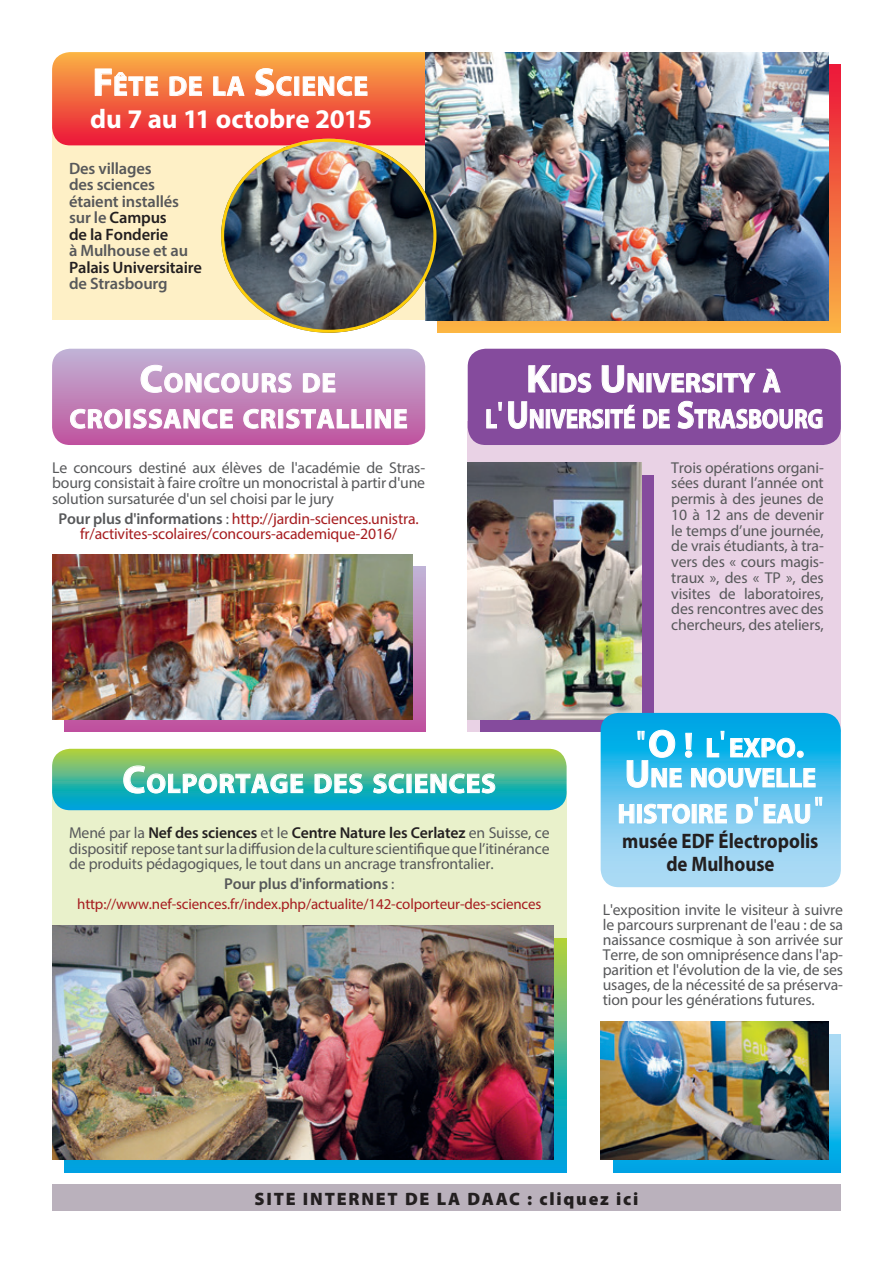
<style>
.page{position:relative;width:893px;height:1263px;background:#fff}
.page>*{position:absolute;margin:0;border:0;box-sizing:border-box;transform-origin:0 0}
.t1{font:700 27.3px "Myriad Pro";letter-spacing:.03em;color:#fff}
.t2{font:700 27.3px/36px "Myriad Pro";color:#fff;text-align:center}
.t3{font:700 27.3px/36px "Myriad Pro";color:#fff;scale:.96 1}
.t4{font:700 27px "Myriad Pro";letter-spacing:-.005em;color:#fff}
.t5{font:700 21px/22.5px "Myriad Pro";color:#231f20;text-align:center;scale:.9 1}
.t6{font:900 18px "Myriad Pro";letter-spacing:.1em;color:#231f20}
.t7{font:600 16.5px/16.5px "Myriad Pro";letter-spacing:-.01em;color:#57585a}
.t8{font:15.75px/15.8px "Myriad Pro";letter-spacing:-.01em;color:#57585a;text-align:justify}
.t9{font:15.75px/15px "Myriad Pro";letter-spacing:-.01em;color:#a61c1f;text-align:center}
.t10{font:600 15.75px "Myriad Pro";letter-spacing:-.01em;color:#57585a}
.t11{font:15px "Myriad Pro";letter-spacing:-.01em;color:#a61c1f}
.s1{font-size:39px}
.s2{color:#231f20}
.s3{font-weight:600;color:#57585a}
.s4{color:#57585a}
.s5{font-weight:400;font-size:33px}
.s6{font-weight:600;color:#231f20}
.s7{font-weight:400}
.s8{font-size:35.1px}
.s9{font-size:33px}
</style>
<div class="page">
<div style="left:52px;top:1185px;width:789px;height:26px;background:#bab1bc"></div>
<div style="left:52px;top:791px;width:515px;height:149px;background:#e9f1cb"></div>
<div style="left:468px;top:421px;width:373px;height:311px;background:#e9d2e5"></div>
<div style="left:52px;top:117px;width:373px;height:203px;background:#fef0c6"></div>
<div style="left:468px;top:349px;width:373px;height:96px;background:#854b9d;border-radius:18px"></div>
<div style="left:480px;top:475px;width:174px;height:257px;background:#854b9d"></div>
<svg style="left:438px;top:65px;width:403px;height:268px;background:#ea8f44"></svg>
<img style="left:436px;top:52px;width:392px;height:268px">
<img style="left:221px;top:145px;width:215px;height:188px">
<svg style="left:65px;top:938px;width:502px;height:234px;background:#1ca3bf"></svg>
<img style="left:52px;top:926px;width:502px;height:233px">
<svg style="left:613px;top:1034px;width:228px;height:138px;background:#26a9dc"></svg>
<img style="left:601px;top:1022px;width:227px;height:137px">
<svg style="left:65px;top:567px;width:360px;height:165px;background:#b963a3"></svg>
<img style="left:52px;top:554px;width:360px;height:165px">
<img style="left:468px;top:462px;width:174px;height:257px">
<svg style="left:52px;top:52px;width:416px;height:93px;background:#ec7452"></svg>
<svg style="left:52px;top:749px;width:515px;height:61px;background:#5b9"></svg>
<svg style="left:52px;top:349px;width:373px;height:96px;background:#c58dbf"></svg>
<svg style="left:528px;top:365px;width:24px;height:28px"></svg>
<div style="left:552px;top:373px;width:5px;height:19px;border:1px solid #fff"></div>
<svg style="left:559px;top:372px;width:33px;height:21px"></svg>
<svg style="left:601px;top:365px;width:43px;height:28px"></svg>
<svg style="left:652px;top:372px;width:64px;height:21px"></svg>
<div style="left:717px;top:373px;width:5px;height:19px;border:1px solid #fff"></div>
<svg style="left:723px;top:373px;width:33px;height:20px"></svg>
<svg style="left:762px;top:368px;width:19px;height:25px"></svg>
<svg style="left:486px;top:401px;width:16px;height:28px"></svg>
<svg style="left:508px;top:401px;width:36px;height:28px"></svg>
<div style="left:546px;top:409px;width:4px;height:19px;border:1px solid #fff"></div>
<svg style="left:550px;top:408px;width:54px;height:21px"></svg>
<div style="left:605px;top:409px;width:4px;height:19px;border:1px solid #fff"></div>
<svg style="left:610px;top:404px;width:25px;height:25px"></svg>
<svg style="left:643px;top:409px;width:27px;height:20px"></svg>
<svg style="left:677px;top:400px;width:146px;height:29px"></svg>
<svg style="left:601px;top:713px;width:240px;height:174px;background:#6bc8ef"></svg>
<p class="t1" style="left:93px;top:68px;width:277px"><span class="s1">F</span>ÊTE DE LA <span class="s1">S</span>CIENCE</p>
<p class="t4" style="left:90px;top:102px;width:283px">du 7 au 11 octobre 2015</p>
<p class="t7" style="left:69px;top:159px;width:87px">Des villages des sciences</p>
<p class="t7" style="left:69px;top:192px;width:112px">étaient installés sur le <span class="s2">Campus de la Fonderie</span></p>
<p class="t7" style="left:69px;top:242px;width:134px">à Mulhouse et au<br><span class="s2">Palais Universitaire </span>de Strasbourg</p>
<p class="t1" style="left:140px;top:365px;width:198px"><span class="s1">C</span>ONCOURS DE</p>
<p class="t1" style="left:70px;top:401px;width:340px">CROISSANCE CRISTALLINE</p>
<p class="t8" style="left:52px;top:459px;width:375px">Le concours destiné aux élèves de l'académie de Stras&shy;bourg consistait à faire croître un monocristal à partir d'une solution sursaturée d'un sel choisi par le jury</p>
<p class="t9" style="left:58px;top:511px;width:362px"><span class="s3">Pour plus d'informations</span> <span class="s4">:</span> http://jardin-sciences.unistra. fr/activites-scolaires/concours-academique-2016/</p>
<p class="t2" style="left:485px;top:364px;width:339px"><span class="s1">K</span>IDS <span class="s1">U</span> NIVERSITY À<br>L<span class="s5">'</span><span class="s1">U</span> NIVERSITÉ DE <span class="s1">S</span>TRASBOURG</p>
<p class="t8" style="left:671px;top:459px;width:154px">Trois opérations organi&shy;sées durant l’année ont permis à des jeunes de 10 à 12 ans de devenir le temps d’une journée, de vrais étudiants, à tra&shy;vers des « cours magis&shy;traux », des « TP », des visites de laboratoires, des rencontres avec des chercheurs, des ateliers,</p>
<p class="t1" style="left:122px;top:766px;width:375px"><span class="s1">C</span>OLPORTAGE DES SCIENCES</p>
<p class="t8" style="left:69px;top:824px;width:482px">Mené par la <span class="s6">Nef des sciences</span> et le <span class="s6">Centre Nature les Cerlatez</span> en Suisse, ce dispositif repose tant sur la diffusion de la culture scientifique que l’itinérance de produits pédagogiques, le tout dans un ancrage transfrontalier.</p>
<p class="t10" style="left:224px;top:874px;width:172px">Pour plus d'informations <span class="s7">:</span></p>
<p class="t11" style="left:77px;top:894px;width:466px">http://www.nef-sciences.fr/index.php/actualite/142-colporteur-des-sciences</p>
<p class="t1" style="left:637px;top:730px;width:169px"><span class="s5">"</span><span class="s1">O</span> <span class="s8">!</span> L<span class="s5">'</span>EXPO<span class="s9">.</span></p>
<p class="t3" style="left:618px;top:759px;width:216px"><span class="s1">U</span> NE NOUVELLE<br>HISTOIRE D<span class="s5">'</span>EAU<span class="s5">"</span></p>
<p class="t5" style="left:622px;top:829px;width:219px">musée EDF Électropolis de Mulhouse</p>
<p class="t8" style="left:603px;top:902px;width:242px;line-height:15px">L'exposition invite le visiteur à suivre le parcours surprenant de l'eau : de sa naissance cosmique à son arrivée sur Terre, de son omniprésence dans l'ap&shy;parition et l'évolution de la vie, de ses usages, de la nécessité de sa préserva&shy;tion pour les générations futures.</p>
<p class="t6" style="left:255px;top:1187px;width:385px">SITE INTERNET DE LA DAAC : cliquez ici</p>
</div>
